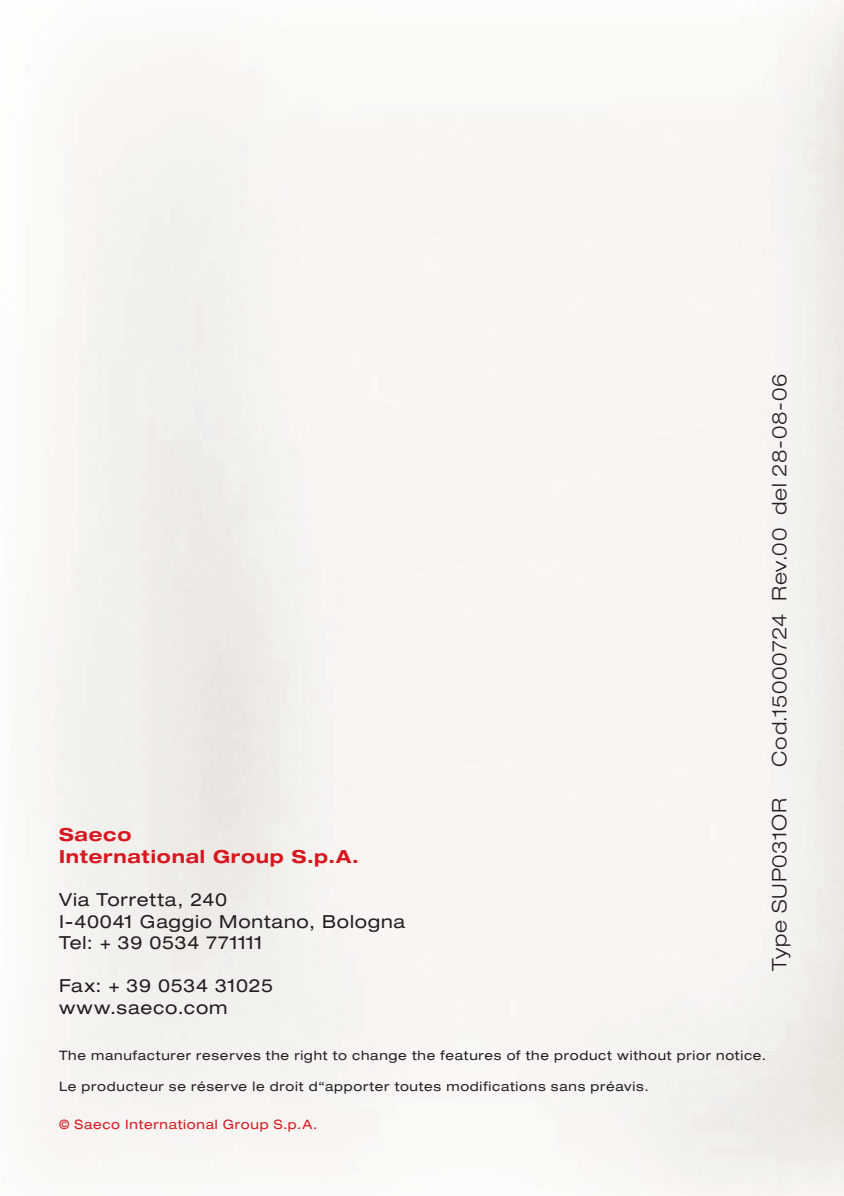
<style>
.page{position:relative;width:844px;height:1196px;background:#fff}
.page>*{position:absolute;margin:0;border:0;box-sizing:border-box;transform-origin:0 0}
.t1{font:300 expanded 20px "Helvetica Neue LT Std";letter-spacing:.035em;color:#231f20}
.t2{font:expanded 18px/21.6px "Helvetica Neue LT Std";letter-spacing:.04em;color:#231f20}
.t3{font:700 expanded 18px/21.6px "Helvetica Neue LT Std";letter-spacing:.045em;color:#d7171f}
.t4{font:expanded 13px "Helvetica Neue LT Std";letter-spacing:.055em;color:#231f20}
.t5{font:expanded 13px "Helvetica Neue LT Std";letter-spacing:.055em;color:#d7171f}
</style>
<div class="page">
<svg style="left:840px;top:0;width:4px;height:4px"></svg>
<svg style="left:840px;top:1192px;width:4px;height:4px"></svg>
<h2 class="t3" style="left:59px;top:823px;width:301px">Saeco<br>International Group S.p.A.</h2>
<h2 class="t2" style="left:59px;top:888px;width:348px">Via Torretta, 240<br>I-40041 Gaggio Montano, Bologna<br>Tel: + 39 0534 771111</h2>
<h2 class="t2" style="left:59px;top:974px;width:215px">Fax: + 39 0534 31025 www.saeco.com</h2>
<h1 class="t1" style="left:767px;top:766px;width:394px;rotate:-90deg">Cod.15000724 Rev.00 del 28-08-06</h1>
<h1 class="t1" style="left:767px;top:970px;width:174px;rotate:-90deg">Type SUP031OR</h1>
<p class="t4" style="left:59px;top:1046px;width:708px">The manufacturer reserves the right to change the features of the product without prior notice.</p>
<p class="t4" style="left:59px;top:1078px;width:591px">Le producteur se réserve le droit d“apporter toutes modifications sans préavis.</p>
<p class="t5" style="left:59px;top:1116px;width:260px">© Saeco International Group S.p.A.</p>
</div>
